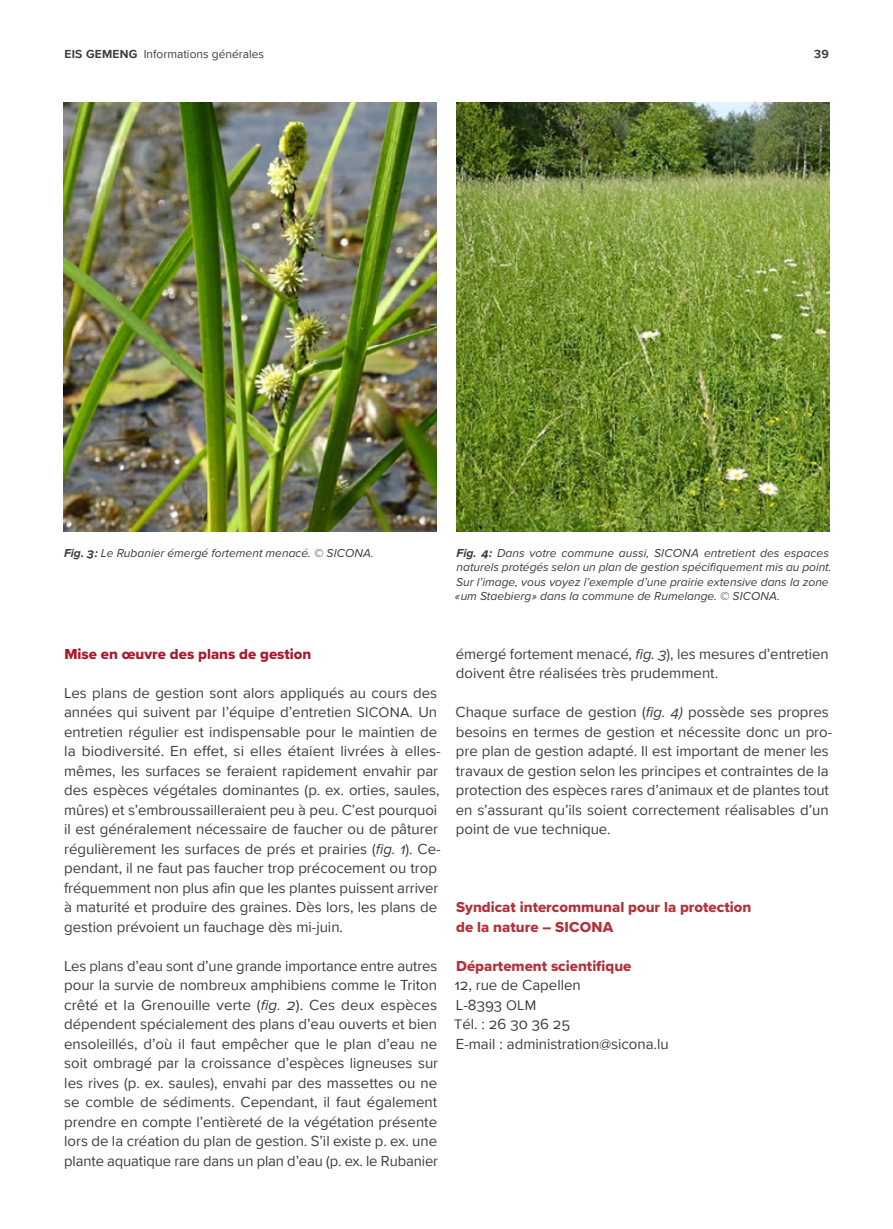
<style>
.page{position:relative;width:893px;height:1229px;background:#fff}
.page>*{position:absolute;margin:0;border:0;box-sizing:border-box;transform-origin:0 0}
.Fliesstext{font:15px/19.5px "Proxima Nova";color:#3c3c3b}
.Fliesstext-2{font:15px/19.5px "Proxima Nova Extrabld";color:#b2323a}
.Fliesstext-3{font:15px "Proxima Nova Extrabld";color:#aa182d}
.Fliesstext-4{font:italic 12px/14.4px "Proxima Nova";color:#3c3c3b}
.t1{font:12px "Proxima Nova";color:#3c3c3b}
.t2{font:700 12px "Proxima Nova";color:#3c3c3b}
.s1{font-weight:700}
.s2{font-size:14.25px}
.s3{font-style:italic}
.s4{font-family:"Proxima Nova Extrabld";color:#b2323a}
</style>
<div class="page">
<img style="left:64px;top:103px;width:373px;height:429px">
<img style="left:456px;top:103px;width:373px;height:429px">
<p class="t1" style="left:64px;top:45px;width:201px"><span class="s1">EIS GEMENG</span> Informations générales</p>
<p class="t2" style="left:814px;top:45px;width:17px">39</p>
<p class="Fliesstext-4" style="left:64px;top:546px;width:311px"><span class="s1">Fig. 3 :</span> Le Rubanier émergé fortement menacé. © SICONA.</p>
<p class="Fliesstext-4" style="left:455px;top:546px;width:378px"><span class="s1">Fig. 4 :</span> Dans votre commune aussi, SICONA entretient des espaces naturels protégés selon un plan de gestion spécifiquement mis au point.<br>Sur l’image, vous voyez l’exemple d’une prairie extensive dans la zone « um Staebierg » dans la commune de Rumelange. © SICONA.</p>
<p class="Fliesstext-3" style="left:64px;top:642px;width:249px">Mise en œuvre des plans de gestion</p>
<p class="Fliesstext" style="left:64px;top:682px;width:378px">Les plans de gestion sont alors appliqués au cours des années qui suivent par l’équipe d’entretien <span class="s2">SICONA</span>. Un entretien régulier est indispensable pour le maintien de la biodiversité. En effet, si elles étaient livrées à elles&shy;mêmes, les surfaces se feraient rapidement envahir par des espèces végétales dominantes (p. ex. orties, saules, mûres) et s’embroussailleraient peu à peu. C’est pourquoi il est généralement nécessaire de faucher ou de pâturer régulièrement les surfaces de prés et prairies (<span class="s3">fig. 1</span>). Ce&shy;pendant, il ne faut pas faucher trop précocement ou trop fréquemment non plus afin que les plantes puissent arriver à maturité et produire des graines. Dès lors, les plans de gestion prévoient un fauchage dès mi-juin.</p>
<p class="Fliesstext" style="left:64px;top:955px;width:376px;text-align:justify">Les plans d’eau sont d’une grande importance entre autres pour la survie de nombreux amphibiens comme le Triton crêté et la Grenouille verte (<span class="s3">fig. 2</span>). Ces deux espèces dépendent spécialement des plans d’eau ouverts et bien ensoleillés, d’où il faut empêcher que le plan d’eau ne soit ombragé par la croissance d’espèces ligneuses sur les rives (p. ex. saules), envahi par des massettes ou ne se comble de sédiments. Cependant, il faut également prendre en compte l’entièreté de la végétation présente lors de la création du plan de gestion. S’il existe p. ex. une plante aquatique rare dans un plan d’eau (p. ex. le Rubanier</p>
<p class="Fliesstext" style="left:456px;top:643px;width:375px">émergé fortement menacé, <span class="s3">fig. 3</span>), les mesures d’entretien doivent être réalisées très prudemment.</p>
<p class="Fliesstext" style="left:456px;top:702px;width:378px">Chaque surface de gestion (<span class="s3">fig. 4)</span> possède ses propres besoins en termes de gestion et nécessite donc un pro&shy;pre plan de gestion adapté. Il est important de mener les travaux de gestion selon les principes et contraintes de la protection des espèces rares d’animaux et de plantes tout en s’assurant qu’ils soient correctement réalisables d’un point de vue technique.</p>
<p class="Fliesstext-2" style="left:456px;top:897px;width:297px">Syndicat intercommunal pour la protection de la nature – SICONA</p>
<p class="Fliesstext" style="left:454px;top:955px;width:216px"><span class="s4">Département scientifique<br></span>12, rue de Capellen<br>L-8393 <span class="s2">OLM<br>T</span>él. : 26 30 36 25<br>E-mail : administration@sicona.lu</p>
</div>
